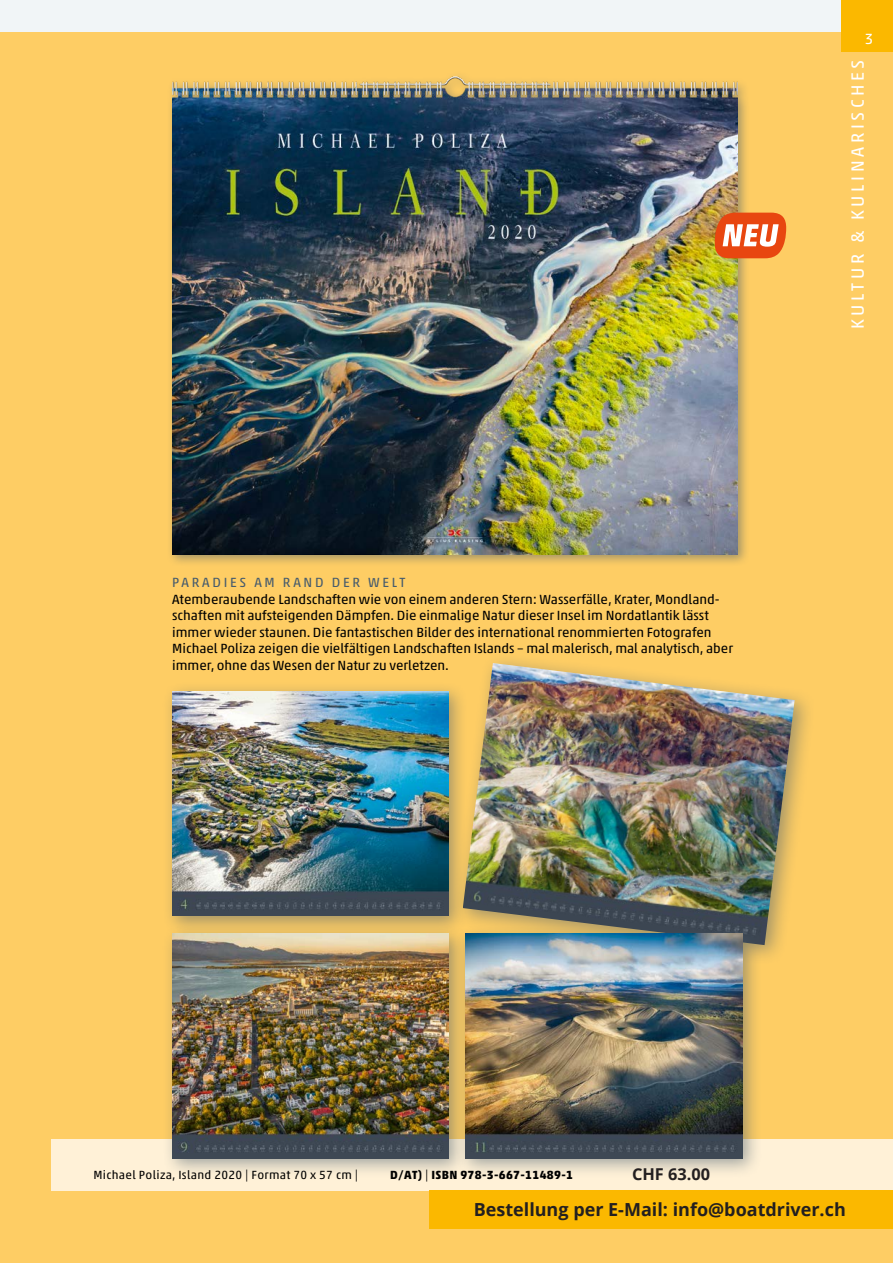
<style>
.page{position:relative;width:893px;height:1263px;background:#fecd64}
.page>*{position:absolute;margin:0;border:0;box-sizing:border-box;transform-origin:0 0}
.t1{font:700 18px "Open Sans";color:#231f20}
.t2{font:18px "Akko Pro";letter-spacing:.2em;color:#fff}
.t3{font:700 16.35px "Open Sans";color:#231f20}
.t4{font:15px "Akko Pro";color:#fff}
.t5{font:13.5px/16.5px "Akko Pro";color:#000}
.t6{font:13.5px "Akko Pro";letter-spacing:.2em;color:#475c6d}
.t7{font:12px "Akko Pro";letter-spacing:.025em;color:#000}
.t8{font:700 12px "Akko Pro";letter-spacing:.025em;color:#000}
.s1{font-weight:400}
</style>
<div class="page">
<div style="left:51px;top:1140px;width:842px;height:51px;background:#fff1d7"></div>
<div style="left:0;top:0;width:893px;height:32px;background:#f1f5f7"></div>
<div style="left:842px;top:0;width:51px;height:51px;background:#fbb800"></div>
<div style="left:162px;top:681px;width:306px;height:255px;background:#475c6d;opacity:.5"></div>
<img style="left:172px;top:691px;width:276px;height:225px">
<div style="left:166px;top:71px;width:584px;height:496px;background:#475c6d;opacity:.5"></div>
<img style="left:172px;top:77px;width:566px;height:478px">
<div style="left:453px;top:653px;width:362px;height:313px;background:#475c6d;opacity:.5"></div>
<img style="left:463px;top:663px;width:332px;height:282px">
<div style="left:162px;top:923px;width:306px;height:255px;background:#475c6d;opacity:.5"></div>
<img style="left:172px;top:934px;width:277px;height:224px">
<div style="left:456px;top:923px;width:306px;height:255px;background:#475c6d;opacity:.5"></div>
<img style="left:466px;top:934px;width:276px;height:224px">
<svg style="left:715px;top:213px;width:71px;height:45px"></svg>
<div style="left:429px;top:1191px;width:464px;height:38px;background:#fbb800"></div>
<p class="t4" style="left:865px;top:30px;width:10px">3</p>
<p class="t6" style="left:172px;top:574px;width:235px">PARADIES AM RAND DER WELT</p>
<p class="t5" style="left:172px;top:591px;width:562px">Atemberaubende Landschaften wie von einem anderen Stern: Wasserfälle, Krater, Mondland&shy;schaften mit aufsteigenden Dämpfen. Die einmalige Natur dieser Insel im Nordatlantik lässt immer wieder staunen. Die fantastischen Bilder des international renommierten Fotografen Michael Poliza zeigen die vielfältigen Landschaften Islands – mal malerisch, mal analytisch, aber immer, ohne das Wesen der Natur zu verletzen.</p>
<h1 class="t2" style="left:847px;top:329px;width:271px;rotate:-90deg">KULTUR &amp; KULINARISCHES</h1>
<p class="t7" style="left:94px;top:1167px;width:266px">Michael Poliza, Island 2020 | Format 70 x 57 cm |</p>
<p class="t8" style="left:390px;top:1167px;width:184px">D/AT) <span class="s1">|</span> ISBN 978-3-667-11489-1</p>
<p class="t3" style="left:632px;top:1163px;width:80px">CHF 63.00</p>
<p class="t1" style="left:474px;top:1197px;width:374px">Bestellung per E-Mail: info@boatdriver.ch</p>
</div>
